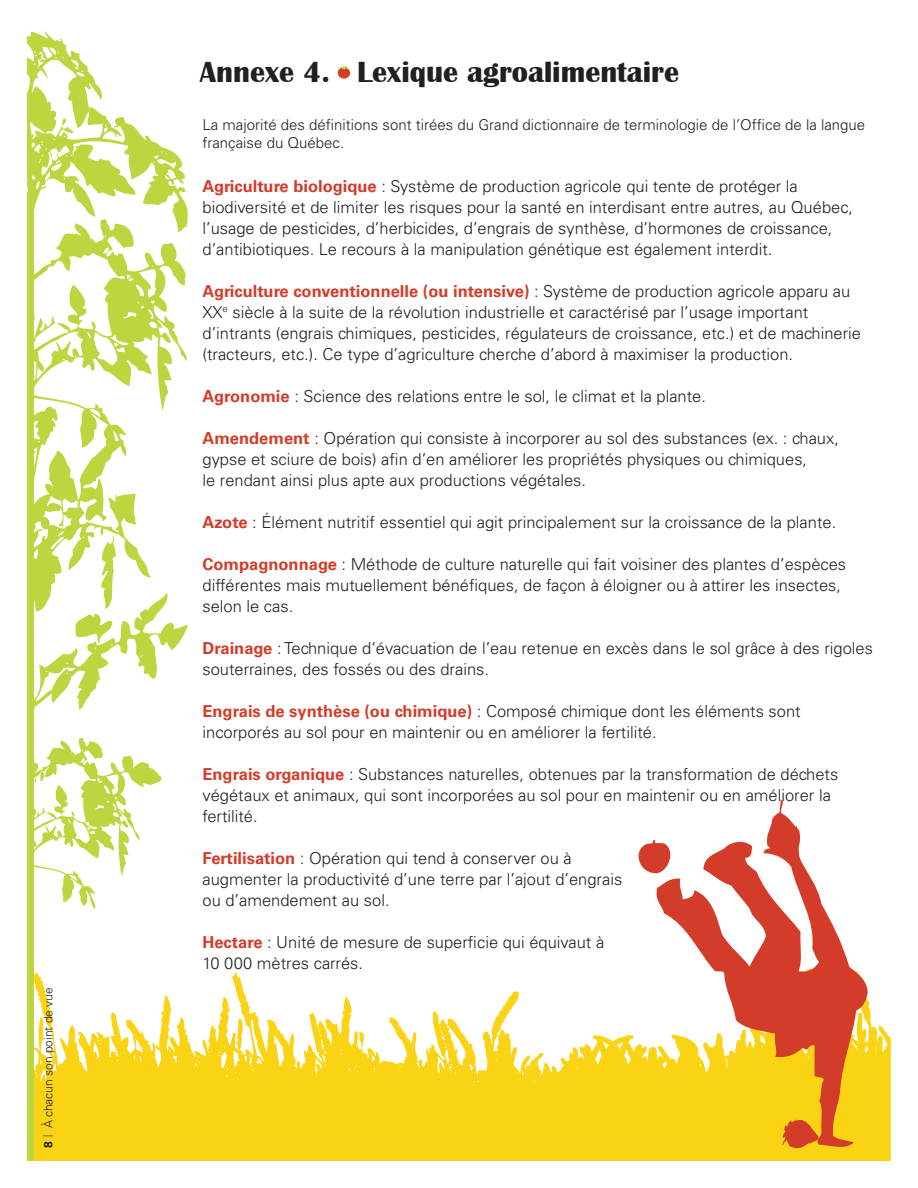
<style>
.page{position:relative;width:918px;height:1188px;background:#fff}
.page>*{position:absolute;margin:0;border:0;box-sizing:border-box;transform-origin:0 0}
.t1{font:700 30px "Britannic";color:#231f20}
.t2{font:300 16.5px/21px "Univers";color:#231f20}
.t3{font:300 15px/18px "Univers";color:#231f20}
.t4{font:300 12px "Univers";color:#231f20}
.s1{font-weight:700;color:#d33c28}
</style>
<div class="page">
<svg style="left:501px;top:991px;width:390px;height:170px;fill:#fad315"></svg>
<svg style="left:875px;top:1045px;width:3px;height:9px"></svg>
<svg style="left:577px;top:1061px;width:2px;height:7px"></svg>
<svg style="left:531px;top:1079px;width:4px;height:5px"></svg>
<svg style="left:190px;top:972px;width:311px;height:189px;fill:#fad315"></svg>
<svg style="left:27px;top:31px;width:161px;height:373px"></svg>
<svg style="left:34px;top:404px;width:156px;height:757px"></svg>
<svg style="left:75px;top:534px;width:41px;height:110px"></svg>
<svg style="left:34px;top:738px;width:128px;height:171px"></svg>
<div style="left:0;top:192px;width:34px;height:973px;background:#bdd63f"></div>
<div style="left:0;top:0;width:27px;height:1180px;background:#fff"></div>
<div style="left:0;top:1161px;width:918px;height:27px;background:#fff"></div>
<svg style="left:338px;top:64px;width:12px;height:15px"></svg>
<svg style="left:638px;top:840px;width:17px;height:34px"></svg>
<svg style="left:655px;top:840px;width:213px;height:311px"></svg>
<svg style="left:765px;top:800px;width:37px;height:57px"></svg>
<svg style="left:44px;top:1141px;width:9px;height:6px"></svg>
<p class="t4" style="left:41px;top:1137px;width:151px;rotate:-90deg"><sup>|</sup> À chacun son point de vue</p>
<h1 class="t1" style="left:200px;top:55px;width:481px">Annexe 4. Lexique agroalimentaire</h1>
<p class="t3" style="left:202px;top:116px;width:664px">La majorité des définitions sont tirées du Grand dictionnaire de terminologie de l’Office de la langue française du Québec.</p>
<p class="t2" style="left:202px;top:175px;width:652px"><span class="s1">Agriculture biologique</span> : Système de production agricole qui tente de protéger la biodiversité et de limiter les risques pour la santé en interdisant entre autres, au Québec, l’usage de pesticides, d’herbicides, d’engrais de synthèse, d’hormones de croissance, d’antibiotiques. Le recours à la manipulation génétique est également interdit.</p>
<p class="t2" style="left:202px;top:280px;width:660px"><span class="s1">Agriculture conventionnelle (ou intensive)</span> : Système de production agricole apparu au XX<sup>e</sup> siècle à la suite de la révolution industrielle et caractérisé par l’usage important d’intrants (engrais chimiques, pesticides, régulateurs de croissance, etc.) et de machinerie (tracteurs, etc.). Ce type d’agriculture cherche d’abord à maximiser la production.</p>
<p class="t2" style="left:202px;top:385px;width:505px"><span class="s1">Agronomie</span> : Science des relations entre le sol, le climat et la plante.</p>
<p class="t2" style="left:202px;top:427px;width:638px"><span class="s1">Amendement</span> : Opération qui consiste à incorporer au sol des substances (ex. : chaux, gypse et sciure de bois) afin d’en améliorer les propriétés physiques ou chimiques,<br>le rendant ainsi plus apte aux productions végétales.</p>
<p class="t2" style="left:202px;top:511px;width:635px"><span class="s1">Azote</span> : Élément nutritif essentiel qui agit principalement sur la croissance de la plante.</p>
<p class="t2" style="left:202px;top:553px;width:645px"><span class="s1">Compagnonnage</span> : Méthode de culture naturelle qui fait voisiner des plantes d’espèces différentes mais mutuellement bénéfiques, de façon à éloigner ou à attirer les insectes, selon le cas.</p>
<p class="t2" style="left:202px;top:637px;width:672px"><span class="s1">Drainage</span> : Technique d’évacuation de l’eau retenue en excès dans le sol grâce à des rigoles souterraines, des fossés ou des drains.</p>
<p class="t2" style="left:202px;top:700px;width:600px"><span class="s1">Engrais de synthèse (ou chimique)</span> : Composé chimique dont les éléments sont incorporés au sol pour en maintenir ou en améliorer la fertilité.</p>
<p class="t2" style="left:202px;top:763px;width:637px"><span class="s1">Engrais organique</span> : Substances naturelles, obtenues par la transformation de déchets végétaux et animaux, qui sont incorporées au sol pour en maintenir ou en améliorer la fertilité.</p>
<p class="t2" style="left:202px;top:847px;width:421px"><span class="s1">Fertilisation</span> : Opération qui tend à conserver ou à augmenter la productivité d’une terre par l’ajout d’engrais ou d’amendement au sol.</p>
<p class="t2" style="left:202px;top:931px;width:403px"><span class="s1">Hectare</span> : Unité de mesure de superficie qui équivaut à<br>10 000 mètres carrés.</p>
</div>
